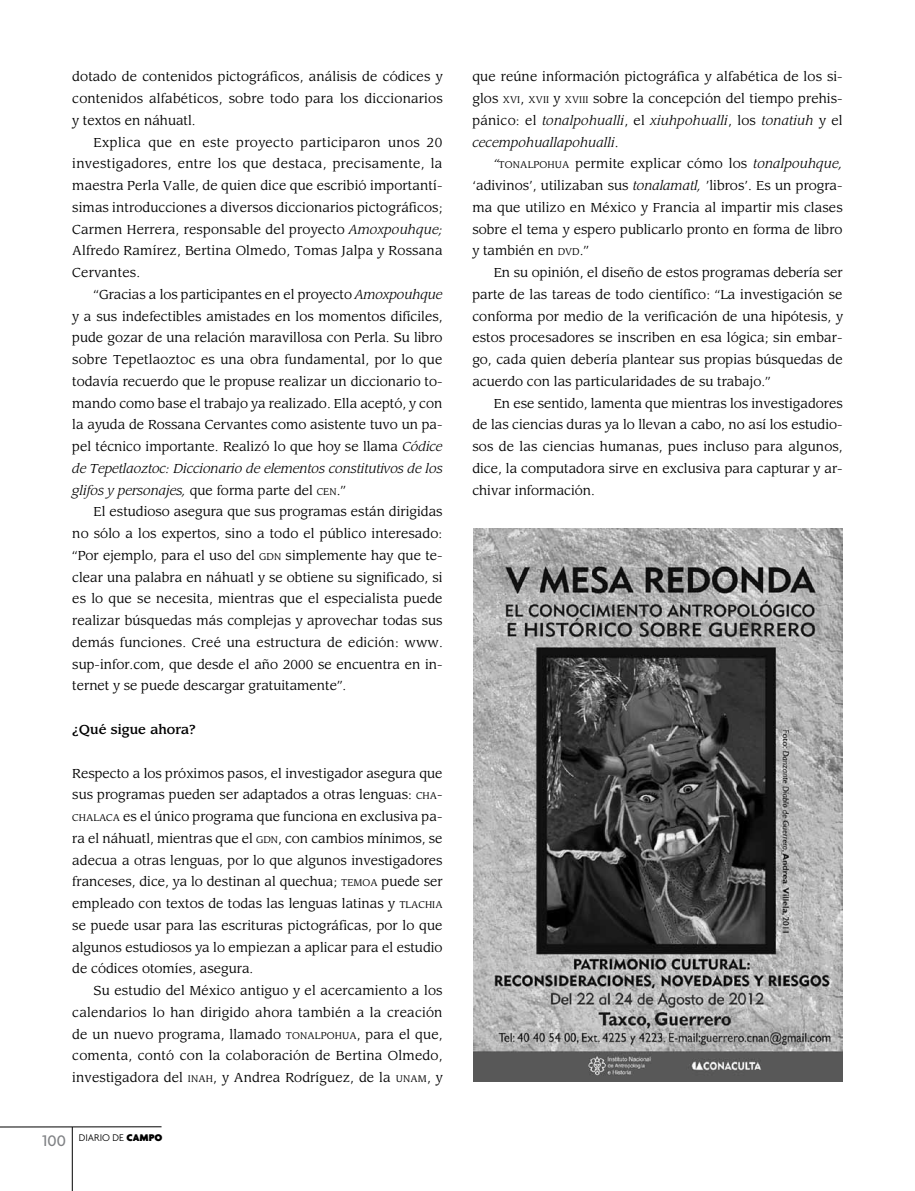
<style>
.page{position:relative;width:915px;height:1191px;background:#fff}
.page>*{position:absolute;margin:0;border:0;box-sizing:border-box;transform-origin:0 0}
.t1{font:500 16.5px "Agenda";color:#808285}
.t2{font:12.75px "Leawood";color:#000}
.t3{font:italic 12.75px "Leawood";color:#000}
.t4{font:12.75px "Leawood";letter-spacing:.025em;color:#000}
.t5{font:12.75px "Leawood";letter-spacing:.03em;color:#000}
.t6{font:500 12.75px "Leawood";color:#000}
.t7{font:300 10.5px "Agenda";color:#000}
.s1{font-style:italic}
.s2{font-style:normal}
.s3{font-style:normal;font-size:9.6px}
.s4{font-size:9.6px}
.s5{font-style:inherit}
.s6{font-weight:900}
</style>
<div class="page">
<hr style="left:0;top:1126px;width:161px;height:1px;background:#000">
<hr style="left:72px;top:1127px;width:1px;height:64px;background:#000">
<img style="left:473px;top:528px;width:369px;height:553px">
<p class="t2" style="left:72px;top:69px;width:371px">dotado de contenidos pictográficos, análisis de códices y</p>
<p class="t2" style="left:72px;top:91px;width:372px">contenidos alfabéticos, sobre todo para los diccionarios</p>
<p class="t2" style="left:72px;top:113px;width:125px">y textos en náhuatl.</p>
<p class="t5" style="left:94px;top:134px;width:350px">Explica que en este proyecto participaron unos 20</p>
<p class="t4" style="left:72px;top:156px;width:371px">investigadores, entre los que destaca, precisamente, la</p>
<p class="t2" style="left:72px;top:178px;width:371px">maestra Perla Valle, de quien dice que escribió importantí-</p>
<p class="t2" style="left:72px;top:200px;width:371px">simas introducciones a diversos diccionarios pictográficos;</p>
<p class="t2" style="left:72px;top:221px;width:371px">Carmen Herrera, responsable del proyecto <span class="s1">Amoxpouhque;</span></p>
<p class="t2" style="left:72px;top:243px;width:371px">Alfredo Ramírez, Bertina Olmedo, Tomas Jalpa y Rossana</p>
<p class="t2" style="left:72px;top:265px;width:69px">Cervantes.</p>
<p class="t2" style="left:94px;top:287px;width:350px">“Gracias a los participantes en el proyecto <span class="s1">Amoxpouhque</span></p>
<p class="t2" style="left:72px;top:308px;width:372px">y a sus indefectibles amistades en los momentos difíciles,</p>
<p class="t2" style="left:72px;top:330px;width:371px">pude gozar de una relación maravillosa con Perla. Su libro</p>
<p class="t2" style="left:72px;top:352px;width:371px">sobre Tepetlaoztoc es una obra fundamental, por lo que</p>
<p class="t2" style="left:72px;top:374px;width:371px">todavía recuerdo que le propuse realizar un diccionario to-</p>
<p class="t2" style="left:72px;top:395px;width:371px">mando como base el trabajo ya realizado. Ella aceptó, y con</p>
<p class="t2" style="left:72px;top:417px;width:371px">la ayuda de Rossana Cervantes como asistente tuvo un pa-</p>
<p class="t2" style="left:72px;top:439px;width:371px">pel técnico importante. Realizó lo que hoy se llama <span class="s1">Códice</span></p>
<p class="t3" style="left:72px;top:460px;width:371px">de Tepetlaoztoc: Diccionario de elementos constitutivos de los</p>
<p class="t3" style="left:72px;top:482px;width:275px">glifos y personajes, <span class="s2">que forma parte del</span> <span class="s3">CEN</span><span class="s2">.</span><span class="s2">”</span></p>
<p class="t2" style="left:94px;top:504px;width:350px">El estudioso asegura que sus programas están dirigidas</p>
<p class="t2" style="left:72px;top:526px;width:371px">no sólo a los expertos, sino a todo el público interesado:</p>
<p class="t2" style="left:72px;top:548px;width:371px">“Por ejemplo, para el uso del <span class="s4">GDN</span> simplemente hay que te-</p>
<p class="t2" style="left:72px;top:569px;width:371px">clear una palabra en náhuatl y se obtiene su significado, si</p>
<p class="t2" style="left:72px;top:591px;width:371px">es lo que se necesita, mientras que el especialista puede</p>
<p class="t2" style="left:72px;top:613px;width:371px">realizar búsquedas más complejas y aprovechar todas sus</p>
<p class="t2" style="left:72px;top:635px;width:372px">demás funciones. Creé una estructura de edición: www.</p>
<p class="t2" style="left:72px;top:656px;width:371px">sup-infor.com, que desde el año 2000 se encuentra en in-</p>
<p class="t2" style="left:72px;top:678px;width:275px">ternet y se puede descargar gratuitamente”.</p>
<p class="t6" style="left:72px;top:721px;width:125px">¿Qué sigue ahora?</p>
<p class="t2" style="left:72px;top:765px;width:371px">Respecto a los próximos pasos, el investigador asegura que</p>
<p class="t2" style="left:72px;top:787px;width:371px">sus programas pueden ser adaptados a otras lenguas: <span class="s4">CHA</span><span class="s5">-</span></p>
<p class="t2" style="left:72px;top:809px;width:371px"><span class="s4">CHALACA</span> es el único programa que funciona en exclusiva pa-</p>
<p class="t2" style="left:72px;top:830px;width:371px">ra el náhuatl, mientras que el <span class="s4">GDN</span><span class="s5">,</span> con cambios mínimos, se</p>
<p class="t2" style="left:72px;top:852px;width:371px">adecua a otras lenguas, por lo que algunos investigadores</p>
<p class="t2" style="left:72px;top:874px;width:371px">franceses, dice, ya lo destinan al quechua; <span class="s4">TEMOA</span> puede ser</p>
<p class="t2" style="left:72px;top:896px;width:371px">empleado con textos de todas las lenguas latinas y <span class="s4">TLACHIA</span></p>
<p class="t2" style="left:72px;top:917px;width:371px">se puede usar para las escrituras pictográficas, por lo que</p>
<p class="t2" style="left:72px;top:939px;width:371px">algunos estudiosos ya lo empiezan a aplicar para el estudio</p>
<p class="t2" style="left:72px;top:961px;width:182px">de códices otomíes, asegura.</p>
<p class="t2" style="left:94px;top:983px;width:350px">Su estudio del México antiguo y el acercamiento a los</p>
<p class="t2" style="left:72px;top:1004px;width:371px">calendarios lo han dirigido ahora también a la creación</p>
<p class="t2" style="left:72px;top:1026px;width:371px">de un nuevo programa, llamado <span class="s4">TONALPOHUA</span><span class="s5">,</span> para el que,</p>
<p class="t2" style="left:72px;top:1048px;width:372px">comenta, contó con la colaboración de Bertina Olmedo,</p>
<p class="t2" style="left:72px;top:1070px;width:371px">investigadora del <span class="s4">INAH</span><span class="s5">,</span> y Andrea Rodríguez, de la <span class="s4">UNAM</span>, y</p>
<p class="t1" style="left:42px;top:1130px;width:25px">100</p>
<p class="t7" style="left:79px;top:1132px;width:85px">DIARIO DE <span class="s6">CAMPO</span></p>
<p class="t2" style="left:472px;top:69px;width:371px">que reúne información pictográfica y alfabética de los si-</p>
<p class="t2" style="left:472px;top:91px;width:371px">glos <span class="s4">XVI</span><span class="s5">,</span> <span class="s4">XVII</span> y <span class="s4">XVIII</span> sobre la concepción del tiempo prehis-</p>
<p class="t3" style="left:472px;top:112px;width:371px"><span class="s2">pánico: el</span> tonalpohualli<span class="s2">, el</span> xiuhpohualli<span class="s2">, los</span> tonatiuh <span class="s2">y el</span></p>
<p class="t3" style="left:472px;top:134px;width:147px">cecempohuallapohualli<span class="s2">.</span></p>
<p class="t2" style="left:493px;top:156px;width:350px"><span class="s1">“</span><span class="s4">TONALPOHUA</span> permite explicar cómo los <span class="s1">tonalpouhque,</span></p>
<p class="t2" style="left:472px;top:178px;width:371px">‘adivinos’, utilizaban sus <span class="s1">tonalamatl,</span> ’libros’. Es un progra-</p>
<p class="t2" style="left:472px;top:200px;width:371px">ma que utilizo en México y Francia al impartir mis clases</p>
<p class="t2" style="left:472px;top:221px;width:371px">sobre el tema y espero publicarlo pronto en forma de libro</p>
<p class="t2" style="left:472px;top:243px;width:118px">y también en <span class="s4">DVD</span><span class="s5">.</span>”</p>
<p class="t2" style="left:493px;top:265px;width:350px">En su opinión, el diseño de estos programas debería ser</p>
<p class="t2" style="left:472px;top:287px;width:371px">parte de las tareas de todo científico: “La investigación se</p>
<p class="t2" style="left:472px;top:308px;width:372px">conforma por medio de la verificación de una hipótesis, y</p>
<p class="t2" style="left:472px;top:330px;width:371px">estos procesadores se inscriben en esa lógica; sin embar-</p>
<p class="t2" style="left:472px;top:352px;width:371px">go, cada quien debería plantear sus propias búsquedas de</p>
<p class="t2" style="left:472px;top:374px;width:299px">acuerdo con las particularidades de su trabajo.”</p>
<p class="t2" style="left:493px;top:395px;width:350px">En ese sentido, lamenta que mientras los investigadores</p>
<p class="t2" style="left:472px;top:417px;width:371px">de las ciencias duras ya lo llevan a cabo, no así los estudio-</p>
<p class="t2" style="left:472px;top:439px;width:372px">sos de las ciencias humanas, pues incluso para algunos,</p>
<p class="t2" style="left:472px;top:461px;width:371px">dice, la computadora sirve en exclusiva para capturar y ar-</p>
<p class="t2" style="left:472px;top:482px;width:124px">chivar información.</p>
</div>
